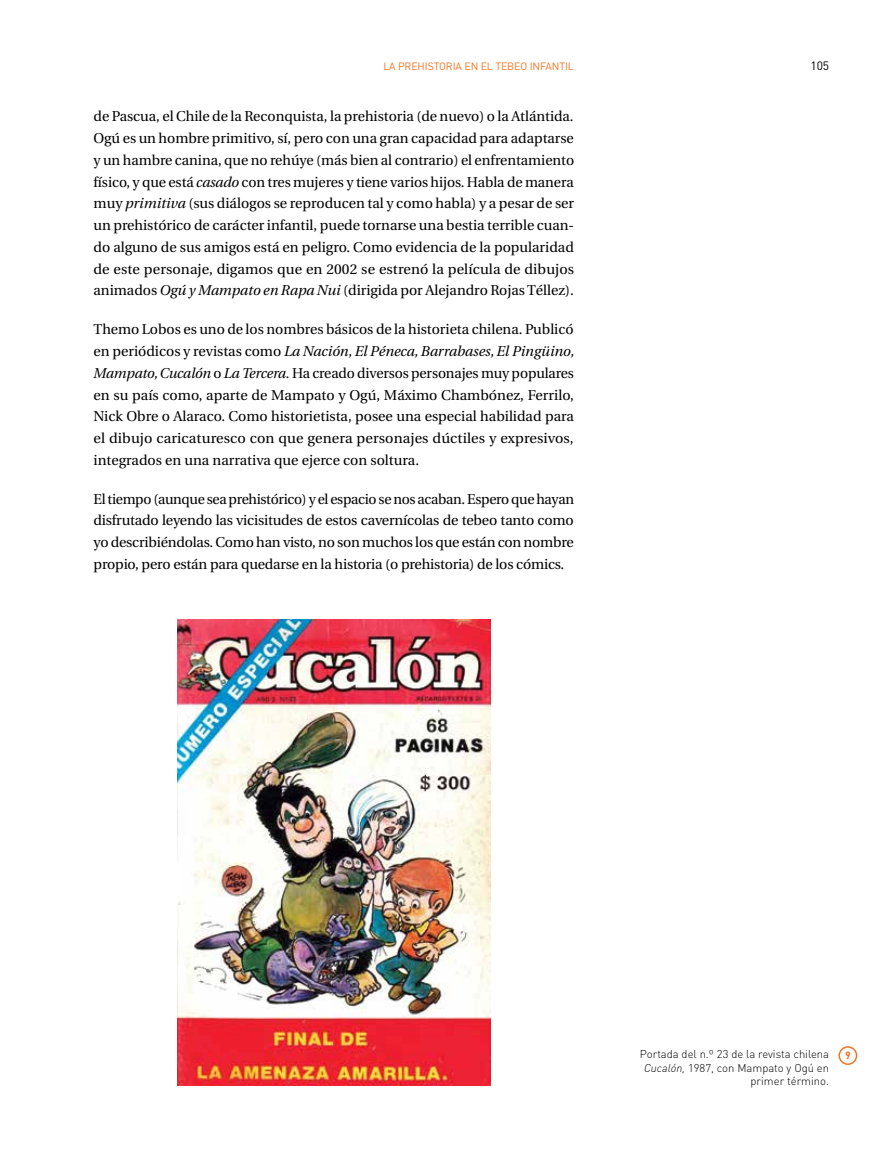
<style>
.page{position:relative;width:893px;height:1149px;background:#fff}
.page>*{position:absolute;margin:0;border:0;box-sizing:border-box;transform-origin:0 0}
.t1{font:14.25px/21.8px "Utopia";color:#000;text-align:justify}
.t2{font:12px "DIN";color:#000}
.t3{font:300 11.25px/13.5px "DIN";color:#000;text-align:right}
.t4{font:10.5px "DIN";letter-spacing:-.01em;color:#f47421}
.t5{font:700 10.5px "DIN";color:#f47421}
.s1{font-style:italic}
</style>
<div class="page">
<img style="left:177px;top:619px;width:313px;height:465px">
<div style="left:838px;top:1045px;width:19px;height:19px;border:1px solid #f47421;border-radius:50%"></div>
<p class="t4" style="left:383px;top:60px;width:192px">LA PREHISTORIA EN EL TEBEO INFANTIL</p>
<p class="t2" style="left:810px;top:59px;width:20px">105</p>
<p class="t1" style="left:94px;top:106px;width:482px">de Pascua, el Chile de la Reconquista, la prehistoria (de nuevo) o la Atlántida.<br>Ogú es un hombre primitivo, sí, pero con una gran capacidad para adaptarse y un hambre canina, que no rehúye (más bien al contrario) el enfrentamiento físico, y que está <span class="s1">casado</span> con tres mujeres y tiene varios hijos. Habla de manera muy <span class="s1">primitiva</span> (sus diálogos se reproducen tal y como habla) y a pesar de ser un prehistórico de carácter infantil, puede tornarse una bestia terrible cuan&shy;do alguno de sus amigos está en peligro. Como evidencia de la popularidad de este personaje, digamos que en 2002 se estrenó la película de dibujos animados <span class="s1">Ogú y Mampato en Rapa Nui</span> (dirigida por Alejandro Rojas Téllez).</p>
<p class="t1" style="left:94px;top:319px;width:482px">Themo Lobos es uno de los nombres básicos de la historieta chilena. Publicó en periódicos y revistas como <span class="s1">La Nación, El Péneca, Barrabases, El Pingüino, Mampato, Cucalón</span> o <span class="s1">La Tercera.</span> Ha creado diversos personajes muy populares en su país como, aparte de Mampato y Ogú, Máximo Chambónez, Ferrilo, Nick Obre o Alaraco. Como historietista, posee una especial habilidad para el dibujo caricaturesco con que genera personajes dúctiles y expresivos, integrados en una narrativa que ejerce con soltura.</p>
<p class="t1" style="left:94px;top:488px;width:482px">El tiempo (aunque sea prehistórico) y el espacio se nos acaban. Espero que hayan disfrutado leyendo las vicisitudes de estos cavernícolas de tebeo tanto como yo describiéndolas. Como han visto, no son muchos los que están con nombre propio, pero están para quedarse en la historia (o prehistoria) de los cómics.</p>
<p class="t3" style="left:640px;top:1046px;width:191px">Portada del n.º 23 de la revista chilena<br><span class="s1">Cucalón,</span> 1987, con Mampato y Ogú en primer término.</p>
<p class="t5" style="left:845px;top:1048px;width:7px">9</p>
</div>
